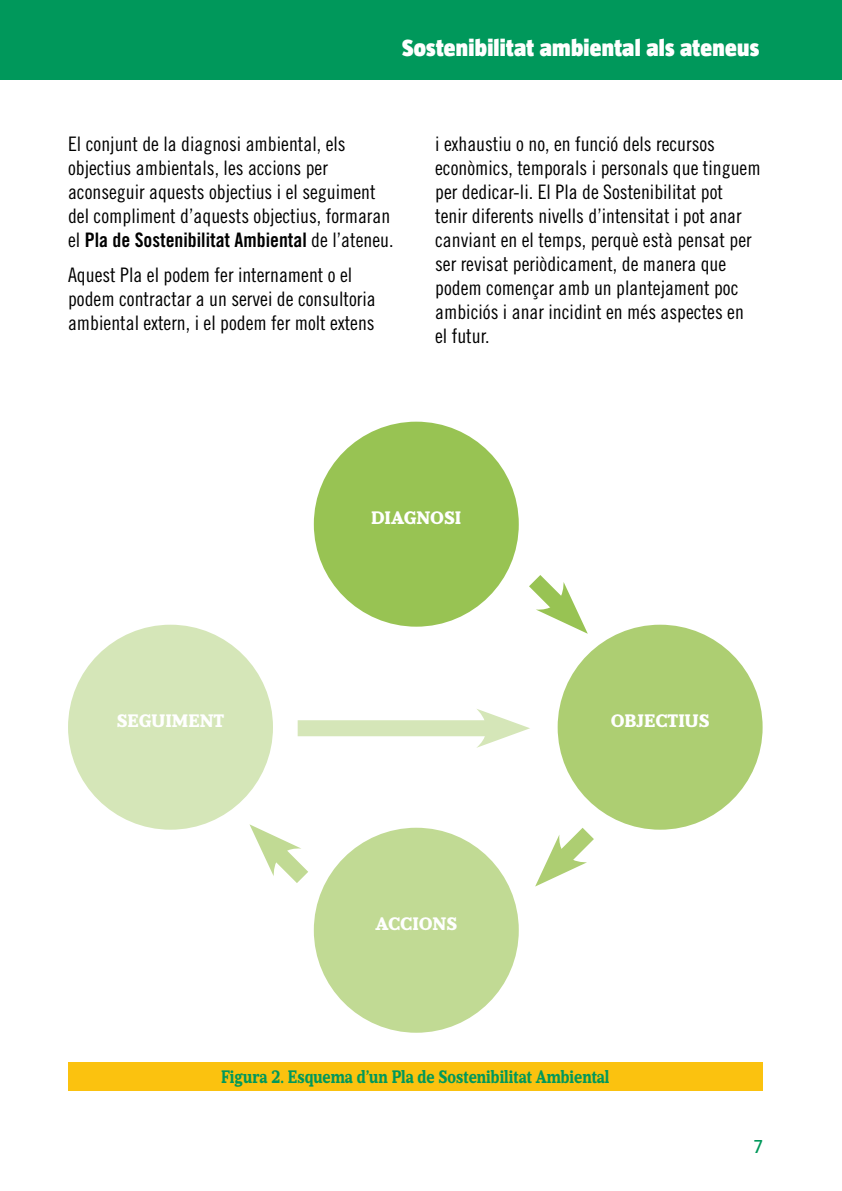
<style>
.page{position:relative;width:842px;height:1191px;background:#fff}
.page>*{position:absolute;margin:0;border:0;box-sizing:border-box;transform-origin:0 0}
.t1{font:900 24px "Taz";letter-spacing:.01em;color:#fff}
.t2{font:20px/24px "Trade Gothic LT Std Cn 18";color:#000}
.t3{font:20px "Trade Gothic LT Std Bd Cn 20";color:#000}
.t4{font:20px "Taz";color:#00985b}
.t5{font:700 18px "Prumo Slab";letter-spacing:.005em;color:#00985b;scale:.85 1}
.t6{font:800 18px "Prumo Slab";color:#fff}
.s1{font-family:"Trade Gothic LT Std Cn 18"}
</style>
<div class="page">
<div style="left:0;top:0;width:842px;height:79px;background:#00985b"></div>
<div style="left:68px;top:1062px;width:695px;height:28px;background:#fbc20f"></div>
<div style="left:314px;top:422px;width:205px;height:204px;background:#98c353;border-radius:50%"></div>
<div style="left:314px;top:827px;width:205px;height:205px;background:#c1da94;border-radius:50%"></div>
<div style="left:558px;top:624px;width:205px;height:205px;background:#adce72;border-radius:50%"></div>
<div style="left:68px;top:624px;width:205px;height:205px;background:#d5e6b8;border-radius:50%"></div>
<svg style="left:512px;top:558px;width:76px;height:76px"></svg>
<svg style="left:535px;top:810px;width:76px;height:77px"></svg>
<svg style="left:249px;top:824px;width:76px;height:76px"></svg>
<div style="left:298px;top:720px;width:201px;height:16px;background:#d5e6b8"></div>
<svg style="left:476px;top:709px;width:54px;height:39px"></svg>
<p class="t1" style="left:402px;top:34px;width:358px">Sostenibilitat ambiental als ateneus</p>
<p class="t2" style="left:68px;top:131px;width:324px">El conjunt de la diagnosi ambiental, els objectius ambientals, les accions per aconseguir aquests objectius i el seguiment del compliment d’aquests objectius, formaran</p>
<p class="t3" style="left:68px;top:227px;width:327px"><span class="s1">el</span> Pla de Sostenibilitat Ambiental <span class="s1">de l’ateneu.</span></p>
<p class="t2" style="left:68px;top:263px;width:309px">Aquest Pla el podem fer internament o el podem contractar a un servei de consultoria ambiental extern, i el podem fer molt extens</p>
<p class="t2" style="left:435px;top:131px;width:327px">i exhaustiu o no, en funció dels recursos econòmics, temporals i personals que tinguem per dedicar-li. El Pla de Sostenibilitat pot<br>tenir diferents nivells d’intensitat i pot anar canviant en el temps, perquè està pensat per ser revisat periòdicament, de manera que podem començar amb un plantejament poc ambiciós i anar incidint en més aspectes en el futur.</p>
<p class="t6" style="left:371px;top:506px;width:92px">DIAGNOSI</p>
<p class="t6" style="left:117px;top:709px;width:109px">SEGUIMENT</p>
<p class="t6" style="left:611px;top:709px;width:100px">OBJECTIUS</p>
<p class="t6" style="left:375px;top:912px;width:83px">ACCIONS</p>
<p class="t5" style="left:221px;top:1065px;width:458px">Figura 2. Esquema d’un Pla de Sostenibilitat Ambiental</p>
<p class="t4" style="left:754px;top:1134px;width:10px">7</p>
</div>
